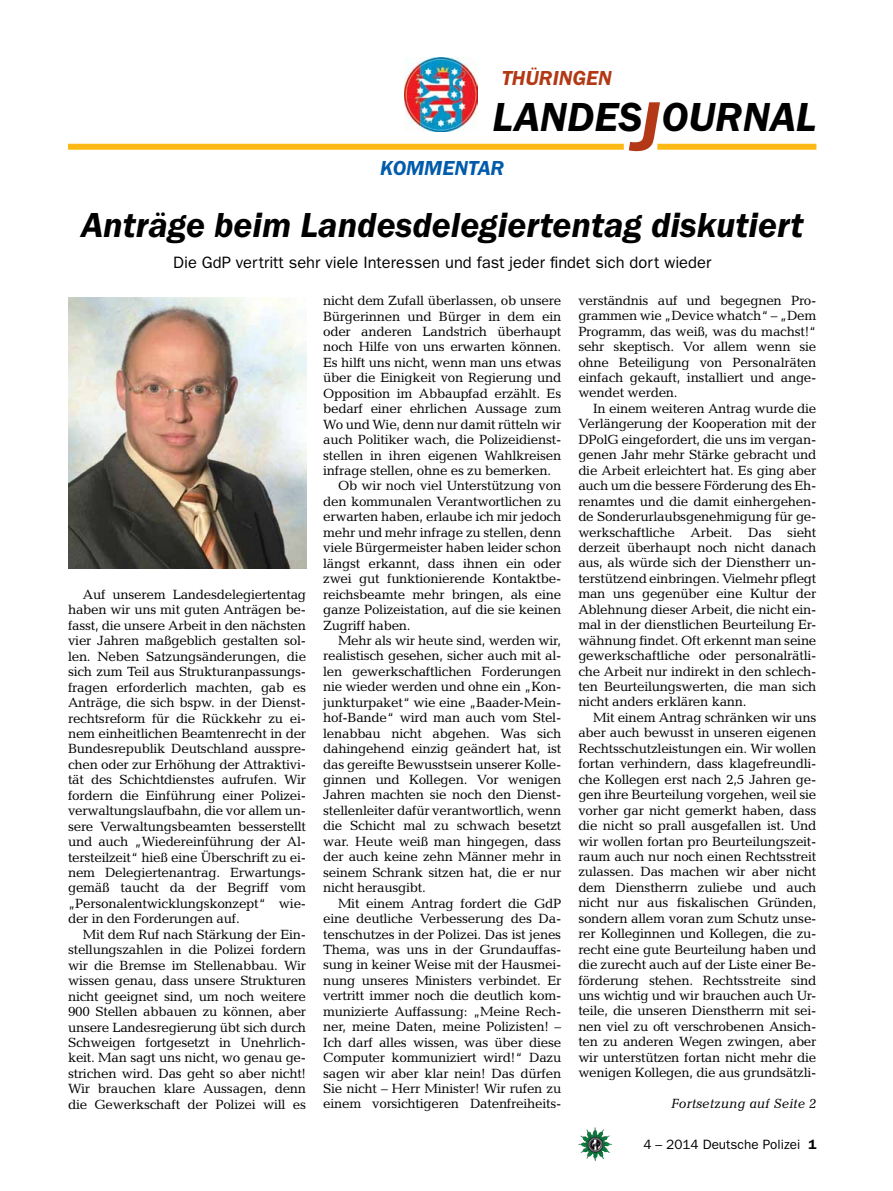
<style>
.page{position:relative;width:893px;height:1191px;background:#fff}
.page>*{position:absolute;margin:0;border:0;box-sizing:border-box;transform-origin:0 0}
.t1{font:italic 600 42px "Franklin Gothic Itc T";color:#000}
.t2{font:italic 600 36px "Franklin Gothic Itc T";color:#000}
.t3{font:italic 600 21px "Franklin Gothic Itc T";color:#b33916}
.t4{font:italic 600 21px "Franklin Gothic Itc T";color:#005baa}
.t5{font:16.5px "Franklin Gothic";color:#000}
.t6{font:13.5px/15.5px "Candida";letter-spacing:-.02em;color:#000;text-align:justify}
.t7{font:13.5px "Franklin Gothic";color:#000}
.t8{font:italic 13.5px "Candida";color:#000}
.s1{font-size:72px;color:#b33916}
.s2{font-weight:600}
</style>
<div class="page">
<img style="left:578px;top:1127px;width:17px;height:25px">
<img style="left:404px;top:58px;width:74px;height:73px">
<div style="left:657px;top:144px;width:159px;height:6px;background:#fdb913"></div>
<div style="left:68px;top:144px;width:556px;height:6px;background:#fdb913"></div>
<img style="left:68px;top:297px;width:238px;height:271px">
<h3 class="t3" style="left:502px;top:66px;width:112px">THÜRINGEN</h3>
<h1 class="t1" style="left:492px;top:93px;width:325px">LANDES<span class="s1">J</span>OURNAL</h1>
<h3 class="t4" style="left:380px;top:156px;width:76px">Kommentar</h3>
<h2 class="t2" style="left:81px;top:204px;width:724px">Anträge beim Landesdelegiertentag diskutiert</h2>
<p class="t5" style="left:173px;top:253px;width:540px">Die GdP vertritt sehr viele Interessen und fast jeder findet sich dort wieder</p>
<p class="t6" style="left:68px;top:586px;width:240px;text-indent:15px">Auf unserem Landesdelegiertentag haben wir uns mit guten Anträgen be&shy;fasst, die unsere Arbeit in den nächsten vier Jahren maßgeblich gestalten sol&shy;len. Neben Satzungsänderungen, die sich zum Teil aus Strukturanpassungs&shy;fragen erforderlich machten, gab es Anträge, die sich bspw. in der Dienst&shy;rechtsreform für die Rückkehr zu ei&shy;nem einheitlichen Beamtenrecht in der Bundesrepublik Deutschland ausspre&shy;chen oder zur Erhöhung der Attraktivi&shy;tät des Schichtdienstes aufrufen. Wir fordern die Einführung einer Polizei&shy;verwaltungslaufbahn, die vor allem un&shy;sere Verwaltungsbeamten besserstellt und auch „Wiedereinführung der Al&shy;tersteilzeit“ hieß eine Überschrift zu ei&shy;nem Delegiertenantrag. Erwartungs&shy;gemäß taucht da der Begriff vom „Personalentwicklungskonzept“ wie&shy;der in den Forderungen auf.</p>
<p class="t6" style="left:68px;top:926px;width:240px;text-indent:15px">Mit dem Ruf nach Stärkung der Ein&shy;stellungszahlen in die Polizei fordern wir die Bremse im Stellenabbau. Wir wissen genau, dass unsere Strukturen nicht geeignet sind, um noch weitere 900 Stellen abbauen zu können, aber unsere Landesregierung übt sich durch Schweigen fortgesetzt in Unehrlich&shy;keit. Man sagt uns nicht, wo genau ge&shy;strichen wird. Das geht so aber nicht!<br>Wir brauchen klare Aussagen, denn die Gewerkschaft der Polizei will es</p>
<p class="t6" style="left:323px;top:293px;width:240px">nicht dem Zufall überlassen, ob unsere</p>
<p class="t6" style="left:323px;top:308px;width:240px">Bürgerinnen und Bürger in dem ein</p>
<p class="t6" style="left:323px;top:324px;width:240px">oder anderen Landstrich überhaupt</p>
<p class="t6" style="left:323px;top:339px;width:240px">noch Hilfe von uns erwarten können.</p>
<p class="t6" style="left:323px;top:354px;width:240px">Es hilft uns nicht, wenn man uns etwas</p>
<p class="t6" style="left:323px;top:370px;width:240px">über die Einigkeit von Regierung und</p>
<p class="t6" style="left:323px;top:385px;width:240px">Opposition im Abbaupfad erzählt. Es</p>
<p class="t6" style="left:323px;top:401px;width:240px">bedarf einer ehrlichen Aussage zum</p>
<p class="t6" style="left:323px;top:416px;width:240px">Wo und Wie, denn nur damit rütteln wir</p>
<p class="t6" style="left:323px;top:432px;width:240px">auch Politiker wach, die Polizeidienst-</p>
<p class="t6" style="left:323px;top:447px;width:240px">stellen in ihren eigenen Wahlkreisen</p>
<p class="t6" style="left:323px;top:463px;width:230px">infrage stellen, ohne es zu bemerken.</p>
<p class="t6" style="left:338px;top:478px;width:225px">Ob wir noch viel Unterstützung von</p>
<p class="t6" style="left:323px;top:493px;width:240px">den kommunalen Verantwortlichen zu</p>
<p class="t6" style="left:323px;top:509px;width:240px">erwarten haben, erlaube ich mir jedoch</p>
<p class="t6" style="left:323px;top:524px;width:240px">mehr und mehr infrage zu stellen, denn</p>
<p class="t6" style="left:323px;top:540px;width:240px">viele Bürgermeister haben leider schon</p>
<p class="t6" style="left:323px;top:555px;width:240px">längst erkannt, dass ihnen ein oder</p>
<p class="t6" style="left:323px;top:571px;width:240px">zwei gut funktionierende Kontaktbe-</p>
<p class="t6" style="left:323px;top:586px;width:240px">reichsbeamte mehr bringen, als eine</p>
<p class="t6" style="left:323px;top:602px;width:240px">ganze Polizeistation, auf die sie keinen</p>
<p class="t6" style="left:323px;top:617px;width:89px">Zugriff haben.</p>
<p class="t6" style="left:338px;top:632px;width:225px">Mehr als wir heute sind, werden wir,</p>
<p class="t6" style="left:323px;top:648px;width:240px">realistisch gesehen, sicher auch mit al-</p>
<p class="t6" style="left:323px;top:663px;width:240px">len gewerkschaftlichen Forderungen</p>
<p class="t6" style="left:323px;top:679px;width:240px">nie wieder werden und ohne ein „Kon-</p>
<p class="t6" style="left:323px;top:694px;width:240px">junkturpaket“ wie eine „Baader-Mein-</p>
<p class="t6" style="left:323px;top:710px;width:240px">hof-Bande“ wird man auch vom Stel-</p>
<p class="t6" style="left:323px;top:725px;width:240px">lenabbau nicht abgehen. Was sich</p>
<p class="t6" style="left:323px;top:741px;width:240px">dahingehend einzig geändert hat, ist</p>
<p class="t6" style="left:323px;top:756px;width:240px">das gereifte Bewusstsein unserer Kolle-</p>
<p class="t6" style="left:323px;top:771px;width:240px">ginnen und Kollegen. Vor wenigen</p>
<p class="t6" style="left:323px;top:787px;width:240px">Jahren machten sie noch den Dienst-</p>
<p class="t6" style="left:323px;top:802px;width:240px">stellenleiter dafür verantwortlich, wenn</p>
<p class="t6" style="left:323px;top:818px;width:240px">die Schicht mal zu schwach besetzt</p>
<p class="t6" style="left:323px;top:833px;width:240px">war. Heute weiß man hingegen, dass</p>
<p class="t6" style="left:323px;top:849px;width:240px">der auch keine zehn Männer mehr in</p>
<p class="t6" style="left:323px;top:864px;width:240px">seinem Schrank sitzen hat, die er nur</p>
<p class="t6" style="left:323px;top:880px;width:104px">nicht herausgibt.</p>
<p class="t6" style="left:338px;top:895px;width:225px">Mit einem Antrag fordert die GdP</p>
<p class="t6" style="left:323px;top:910px;width:240px">eine deutliche Verbesserung des Da-</p>
<p class="t6" style="left:323px;top:926px;width:240px">tenschutzes in der Polizei. Das ist jenes</p>
<p class="t6" style="left:323px;top:941px;width:240px">Thema, was uns in der Grundauffas-</p>
<p class="t6" style="left:323px;top:957px;width:240px">sung in keiner Weise mit der Hausmei-</p>
<p class="t6" style="left:323px;top:972px;width:240px">nung unseres Ministers verbindet. Er</p>
<p class="t6" style="left:323px;top:988px;width:240px">vertritt immer noch die deutlich kom-</p>
<p class="t6" style="left:323px;top:1003px;width:240px">munizierte Auffassung: „Meine Rech-</p>
<p class="t6" style="left:323px;top:1019px;width:240px">ner, meine Daten, meine Polizisten! –</p>
<p class="t6" style="left:323px;top:1034px;width:240px">Ich darf alles wissen, was über diese</p>
<p class="t6" style="left:323px;top:1049px;width:240px">Computer kommuniziert wird!“ Dazu</p>
<p class="t6" style="left:323px;top:1065px;width:240px">sagen wir aber klar nein! Das dürfen</p>
<p class="t6" style="left:323px;top:1080px;width:240px">Sie nicht – Herr Minister! Wir rufen zu</p>
<p class="t6" style="left:323px;top:1096px;width:240px">einem vorsichtigeren Datenfreiheits-</p>
<p class="t6" style="left:578px;top:292px;width:240px">verständnis auf und begegnen Pro&shy;grammen wie „Device whatch“ – „Dem Programm, das weiß, was du machst!“ sehr skeptisch. Vor allem wenn sie ohne Beteiligung von Personalräten einfach gekauft, installiert und ange&shy;wendet werden.</p>
<p class="t6" style="left:578px;top:400px;width:240px;text-indent:15px">In einem weiteren Antrag wurde die Verlängerung der Kooperation mit der DPolG eingefordert, die uns im vergan&shy;genen Jahr mehr Stärke gebracht und die Arbeit erleichtert hat. Es ging aber auch um die bessere Förderung des Eh&shy;renamtes und die damit einhergehen&shy;de Sonderurlaubsgenehmigung für ge&shy;werkschaftliche Arbeit. Das sieht derzeit überhaupt noch nicht danach aus, als würde sich der Dienstherr un&shy;terstützend einbringen. Vielmehr pflegt man uns gegenüber eine Kultur der Ablehnung dieser Arbeit, die nicht ein&shy;mal in der dienstlichen Beurteilung Er&shy;wähnung findet. Oft erkennt man seine gewerkschaftliche oder personalrätli&shy;che Arbeit nur indirekt in den schlech&shy;ten Beurteilungswerten, die man sich nicht anders erklären kann.</p>
<p class="t6" style="left:578px;top:709px;width:240px;text-indent:15px">Mit einem Antrag schränken wir uns aber auch bewusst in unseren eigenen Rechtsschutzleistungen ein. Wir wollen fortan verhindern, dass klagefreundli&shy;che Kollegen erst nach 2,5 Jahren ge&shy;gen ihre Beurteilung vorgehen, weil sie vorher gar nicht gemerkt haben, dass die nicht so prall ausgefallen ist. Und wir wollen fortan pro Beurteilungszeit&shy;raum auch nur noch einen Rechtsstreit zulassen. Das machen wir aber nicht dem Dienstherrn zuliebe und auch nicht nur aus fiskalischen Gründen, sondern allem voran zum Schutz unse&shy;rer Kolleginnen und Kollegen, die zu&shy;recht eine gute Beurteilung haben und die zurecht auch auf der Liste einer Be&shy;förderung stehen. Rechtsstreite sind uns wichtig und wir brauchen auch Ur&shy;teile, die unseren Dienstherrn mit sei&shy;nen viel zu oft verschrobenen Ansich&shy;ten zu anderen Wegen zwingen, aber wir unterstützen fortan nicht mehr die wenigen Kollegen, die aus grundsätzli-</p>
<p class="t8" style="left:671px;top:1095px;width:147px">Fortsetzung auf Seite 2</p>
<p class="t7" style="left:643px;top:1136px;width:175px">4 – 2014 Deutsche Polizei <span class="s2">1</span></p>
</div>
